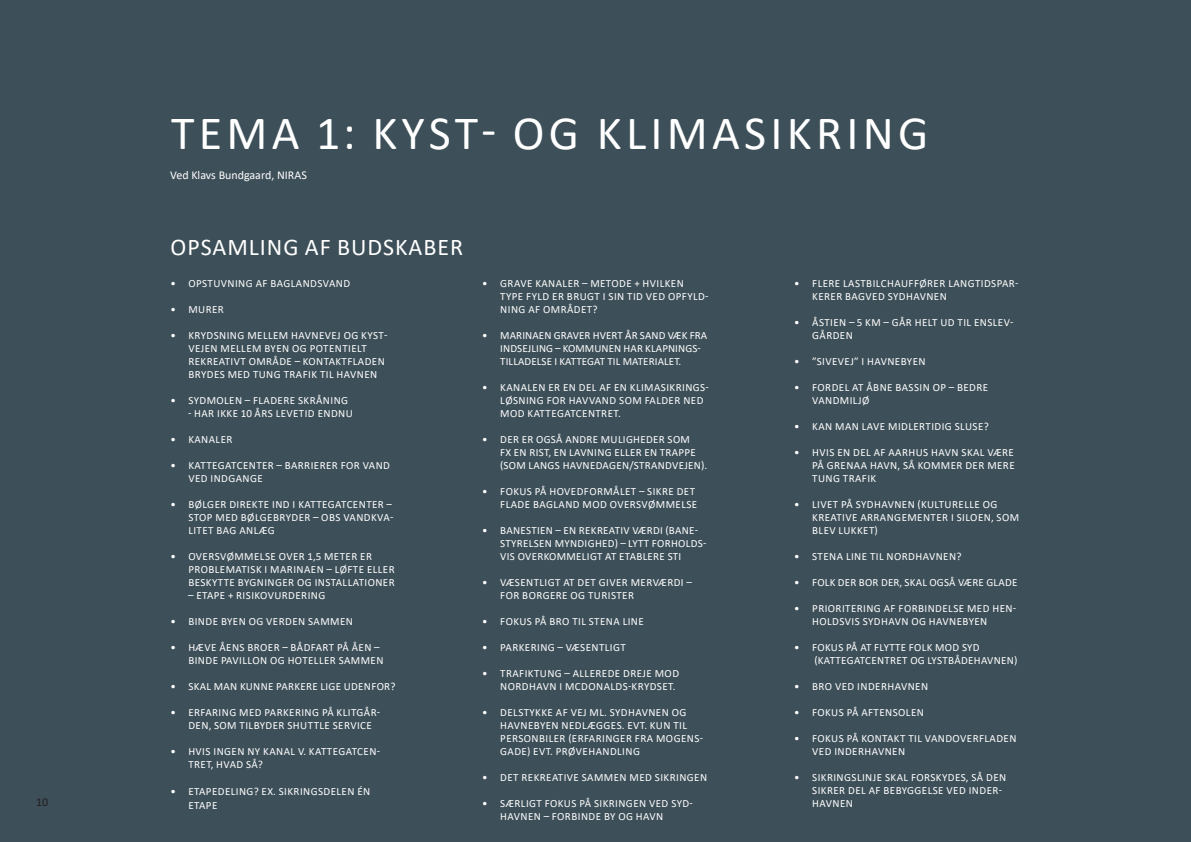
<style>
.page{position:relative;width:1191px;height:842px;background:#3d4f58}
.page>*{position:absolute;margin:0;border:0;box-sizing:border-box;transform-origin:0 0}
.Kapitel_overskrift{font:48px "Calibri";letter-spacing:.09em;color:#fff}
.Overrubrik_2{font:24px "Calibri";letter-spacing:.04em;color:#fff}
.Brødtekst_interview{font:12px "Calibri";color:#fff}
.t1{font:12px "Calibri";color:#231f20}
.t2{font:11px/13px "Calibri";letter-spacing:.04em;color:#fff}
.t3{font:11px/13px "Calibri";letter-spacing:.01em;color:#fff}
.t4{font:11px "Calibri";letter-spacing:.02em;color:#fff}
</style>
<div class="page">
<p class="Kapitel_overskrift" style="left:171px;top:100px;width:759px">TEMA 1: KYST- OG KLIMASIKRING</p>
<p class="Brødtekst_interview" style="left:170px;top:167px;width:138px">Ved Klavs Bundgaard, NIRAS</p>
<p class="Overrubrik_2" style="left:171px;top:230px;width:294px">OPSAMLING AF BUDSKABER</p>
<p class="t2" style="left:170px;top:276px;width:181px">• OPSTUVNING AF BAGLANDSVAND</p>
<p class="t2" style="left:170px;top:302px;width:55px">• MURER</p>
<p class="t2" style="left:188px;top:328px;width:201px;text-indent:-18px">• KRYDSNING MELLEM HAVNEVEJ OG KYST-VEJEN MELLEM BYEN OG POTENTIELT REKREATIVT OMRÅDE – KONTAKTFLADEN BRYDES MED TUNG TRAFIK TIL HAVNEN</p>
<p class="t2" style="left:170px;top:393px;width:179px">• SYDMOLEN – FLADERE SKRÅNING</p>
<p class="t2" style="left:188px;top:406px;width:166px">- HAR IKKE 10 ÅRS LEVETID ENDNU</p>
<p class="t2" style="left:170px;top:432px;width:64px">• KANALER</p>
<p class="t2" style="left:188px;top:458px;width:203px;text-indent:-18px">• KATTEGATCENTER – BARRIERER FOR VAND<br>VED INDGANGE</p>
<p class="t2" style="left:188px;top:497px;width:206px;text-align:justify;text-indent:-18px">• BØLGER DIREKTE IND I KATTEGATCENTER – STOP MED BØLGEBRYDER – OBS VANDKVA-LITET BAG ANLÆG</p>
<p class="t2" style="left:188px;top:549px;width:208px;text-indent:-18px">• OVERSVØMMELSE OVER 1,5 METER ER<br>PROBLEMATISK I MARINAEN – LØFTE ELLER<br>BESKYTTE BYGNINGER OG INSTALLATIONER</p>
<p class="t2" style="left:188px;top:588px;width:139px">– ETAPE + RISIKOVURDERING</p>
<p class="t2" style="left:170px;top:614px;width:184px">• BINDE BYEN OG VERDEN SAMMEN</p>
<p class="t2" style="left:188px;top:640px;width:197px;text-indent:-18px">• HÆVE ÅENS BROER – BÅDFART PÅ ÅEN –<br>BINDE PAVILLON OG HOTELLER SAMMEN</p>
<p class="t2" style="left:170px;top:679px;width:227px">• SKAL MAN KUNNE PARKERE LIGE UDENFOR?</p>
<p class="t2" style="left:188px;top:705px;width:193px;text-indent:-18px">• ERFARING MED PARKERING PÅ KLITGÅR-<br>DEN, SOM TILBYDER SHUTTLE SERVICE</p>
<p class="t2" style="left:188px;top:744px;width:193px;text-indent:-18px">• HVIS INGEN NY KANAL V. KATTEGATCEN-<br>TRET, HVAD SÅ?</p>
<p class="t2" style="left:188px;top:784px;width:183px;line-height:14px;text-indent:-18px">• ETAPEDELING? EX. SIKRINGSDELEN ÉN<br>ETAPE</p>
<p class="t2" style="left:812px;top:277px;width:208px;text-indent:-18px">• FLERE LASTBILCHAUFFØRER LANGTIDSPAR-<br>KERER BAGVED SYDHAVNEN</p>
<p class="t2" style="left:812px;top:316px;width:203px;text-indent:-18px">• ÅSTIEN – 5 KM – GÅR HELT UD TIL ENSLEV-<br>GÅRDEN</p>
<p class="t2" style="left:794px;top:355px;width:133px">• ”SIVEVEJ” I HAVNEBYEN</p>
<p class="t2" style="left:812px;top:381px;width:178px;text-indent:-18px">• FORDEL AT ÅBNE BASSIN OP – BEDRE<br>VANDMILJØ</p>
<p class="t2" style="left:794px;top:420px;width:196px">• KAN MAN LAVE MIDLERTIDIG SLUSE?</p>
<p class="t2" style="left:812px;top:446px;width:204px;text-align:justify;text-indent:-18px">• HVIS EN DEL AF AARHUS HAVN SKAL VÆRE PÅ GRENAA HAVN, SÅ KOMMER DER MERE TUNG TRAFIK</p>
<p class="t2" style="left:812px;top:498px;width:208px;text-indent:-18px">• LIVET PÅ SYDHAVNEN (KULTURELLE OG<br>KREATIVE ARRANGEMENTER I SILOEN, SOM<br>BLEV LUKKET)</p>
<p class="t2" style="left:794px;top:550px;width:169px">• STENA LINE TIL NORDHAVNEN?</p>
<p class="t4" style="left:794px;top:575px;width:225px">• FOLK DER BOR DER, SKAL OGSÅ VÆRE GLADE</p>
<p class="t2" style="left:812px;top:602px;width:205px;text-indent:-18px">• PRIORITERING AF FORBINDELSE MED HEN-<br>HOLDSVIS SYDHAVN OG HAVNEBYEN</p>
<p class="t2" style="left:814px;top:641px;width:204px;text-indent:-20px">• FOKUS PÅ AT FLYTTE FOLK MOD SYD (KATTEGATCENTRET OG LYSTBÅDEHAVNEN)</p>
<p class="t2" style="left:794px;top:680px;width:135px">• BRO VED INDERHAVNEN</p>
<p class="t2" style="left:794px;top:706px;width:131px">• FOKUS PÅ AFTENSOLEN</p>
<p class="t2" style="left:812px;top:732px;width:206px;text-indent:-18px">• FOKUS PÅ KONTAKT TIL VANDOVERFLADEN<br>VED INDERHAVNEN</p>
<p class="t2" style="left:812px;top:771px;width:195px;text-indent:-18px">• SIKRINGSLINJE SKAL FORSKYDES, SÅ DEN<br>SIKRER DEL AF BEBYGGELSE VED INDER-</p>
<p class="t2" style="left:500px;top:276px;width:210px;text-indent:-18px">• GRAVE KANALER – METODE + HVILKEN<br>TYPE FYLD ER BRUGT I SIN TID VED OPFYLD-<br>NING AF OMRÅDET?</p>
<p class="t3" style="left:500px;top:328px;width:208px;text-indent:-18px">• MARINAEN GRAVER HVERT ÅR SAND VÆK FRA<br>INDSEJLING – KOMMUNEN HAR KLAPNINGS-<br>TILLADELSE I KATTEGAT TIL MATERIALET.</p>
<p class="t2" style="left:500px;top:380px;width:210px;text-indent:-18px">• KANALEN ER EN DEL AF EN KLIMASIKRINGS-<br>LØSNING FOR HAVVAND SOM FALDER NED<br>MOD KATTEGATCENTRET.</p>
<p class="t2" style="left:500px;top:432px;width:208px;text-indent:-18px">• DER ER OGSÅ ANDRE MULIGHEDER SOM<br>FX EN RIST, EN LAVNING ELLER EN TRAPPE (SOM LANGS HAVNEDAGEN/STRANDVEJEN).</p>
<p class="t2" style="left:482px;top:484px;width:216px;text-align:right">• FOKUS PÅ HOVEDFORMÅLET – SIKRE DET<br>FLADE BAGLAND MOD OVERSVØMMELSE</p>
<p class="t2" style="left:500px;top:523px;width:208px;text-indent:-18px">• BANESTIEN – EN REKREATIV VÆRDI (BANE-<br>STYRELSEN MYNDIGHED) – LYTT FORHOLDS-<br>VIS OVERKOMMELIGT AT ETABLERE STI</p>
<p class="t2" style="left:500px;top:575px;width:193px;text-indent:-18px">• VÆSENTLIGT AT DET GIVER MERVÆRDI –<br>FOR BORGERE OG TURISTER</p>
<p class="t2" style="left:482px;top:614px;width:163px">• FOKUS PÅ BRO TIL STENA LINE</p>
<p class="t2" style="left:482px;top:640px;width:145px">• PARKERING – VÆSENTLIGT</p>
<p class="t2" style="left:500px;top:666px;width:180px;text-indent:-18px">• TRAFIKTUNG – ALLEREDE DREJE MOD<br>NORDHAVN I MCDONALDS-KRYDSET.</p>
<p class="t2" style="left:500px;top:705px;width:204px;text-indent:-18px">• DELSTYKKE AF VEJ ML. SYDHAVNEN OG HAVNEBYEN NEDLÆGGES. EVT. KUN TIL PERSONBILER (ERFARINGER FRA MOGENS-GADE) EVT. PRØVEHANDLING</p>
<p class="t2" style="left:482px;top:770px;width:226px">• DET REKREATIVE SAMMEN MED SIKRINGEN</p>
<p class="t2" style="left:500px;top:796px;width:194px;text-indent:-18px">• SÆRLIGT FOKUS PÅ SIKRINGEN VED SYD-<br>HAVNEN – FORBINDE BY OG HAVN</p>
<p class="t1" style="left:36px;top:794px;width:14px">10</p>
<p class="t2" style="left:812px;top:797px;width:42px">HAVNEN</p>
</div>
